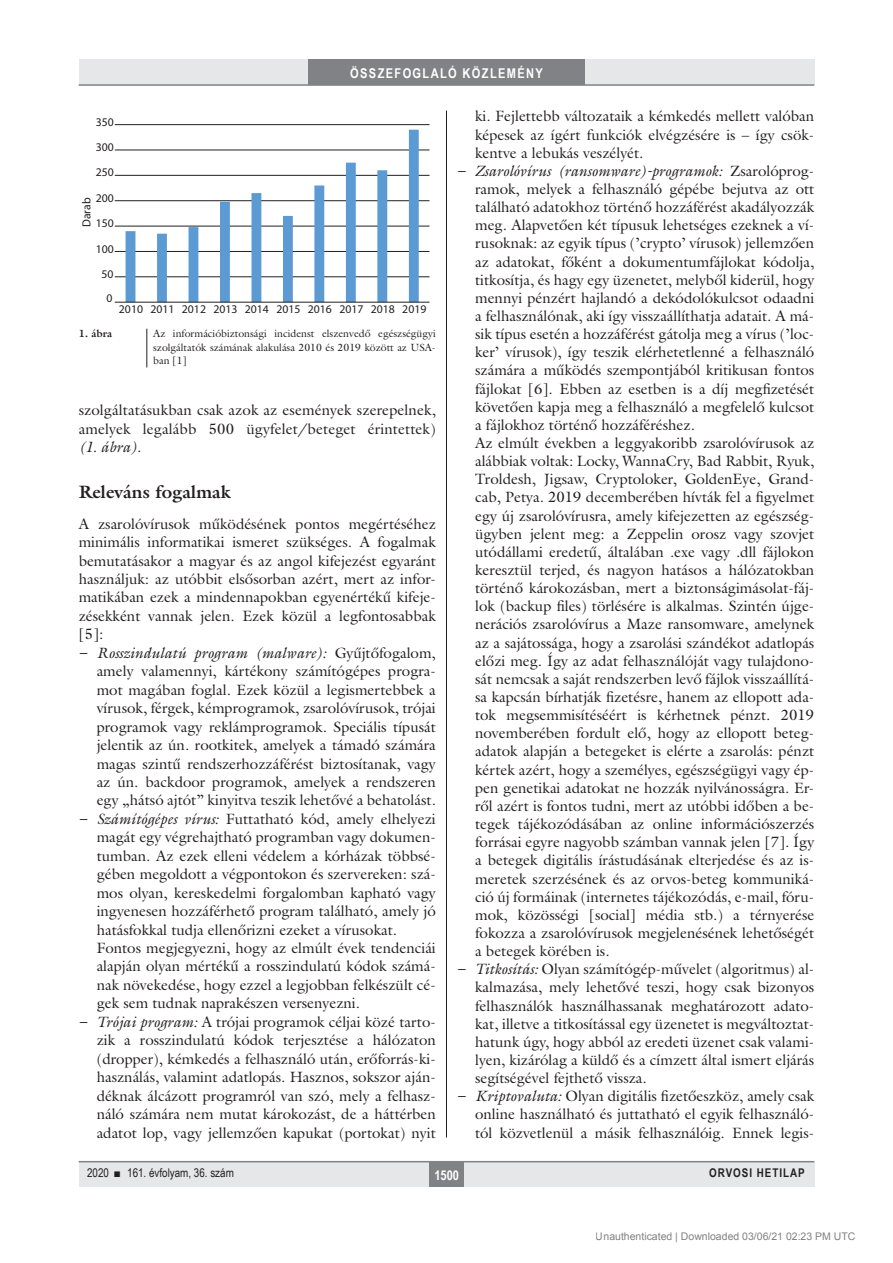
<style>
.page{position:relative;width:893px;height:1263px;background:#fff}
.page>*{position:absolute;margin:0;border:0;box-sizing:border-box;transform-origin:0 0}
.alcimbold{font:700 18px "Galliard Reg";color:#231f20}
.Body_tompa{font:15px/18.1px "Galliard Reg";color:#231f20;text-align:justify}
.body-s{font:15px/18.5px "Galliard Reg";letter-spacing:.005em;color:#231f20;text-align:justify}
.rovatcim_jo{font:700 13.5px "Arial Narrow";letter-spacing:.1em;color:#fff}
.oldalszam{font:700 13.5px "Arial Narrow";color:#fff}
.pagina{font:12px "Arial Narrow";color:#231f20}
.pagina-2{font:700 12px "Arial Narrow";letter-spacing:.08em;color:#231f20}
.t1{font:11.7px "Myriad Pro";color:#231f20}
.kepalairas2{font:10.5px/13.5px "Galliard Reg";color:#231f20;text-align:justify}
.t2{font:10.5px "Arial";color:rgb(0 0 0/.5)}
.kepalairas1{font:700 10.5px "Galliard Reg";color:#231f20}
.s1{font-style:italic}
</style>
<div class="page">
<div style="left:79px;top:1161px;width:735px;height:25px;background:#e6e7e9"></div>
<hr style="left:79px;top:1161px;width:735px;height:1px;background:#808285">
<div style="left:430px;top:1161px;width:34px;height:25px;background:#808285"></div>
<div style="left:79px;top:60px;width:735px;height:25px;background:#e6e7e9"></div>
<div style="left:308px;top:60px;width:277px;height:25px;background:#808285"></div>
<hr style="left:79px;top:84px;width:735px;height:2px;background:#808285">
<hr style="left:446px;top:111px;width:1px;height:1026px;background:#231f20">
<hr style="left:115px;top:277px;width:314px;height:1px;background:#231f20">
<hr style="left:115px;top:251px;width:314px;height:1px;background:#231f20">
<hr style="left:115px;top:226px;width:314px;height:1px;background:#231f20">
<hr style="left:115px;top:200px;width:314px;height:1px;background:#231f20">
<hr style="left:115px;top:175px;width:314px;height:1px;background:#231f20">
<hr style="left:115px;top:150px;width:314px;height:1px;background:#231f20">
<hr style="left:115px;top:124px;width:314px;height:1px;background:#231f20">
<svg style="left:126px;top:130px;width:293px;height:172px"></svg>
<hr style="left:115px;top:302px;width:314px;height:1px;background:#231f20">
<hr style="left:146px;top:329px;width:1px;height:38px;background:#231f20">
<p class="rovatcim_jo" style="left:350px;top:63px;width:194px">ÖSSZEFOGLALÓ KÖZLEMÉNY</p>
<p class="t1" style="left:96px;top:115px;width:20px">350</p>
<p class="t1" style="left:96px;top:140px;width:20px">300</p>
<p class="t1" style="left:96px;top:165px;width:20px">250</p>
<p class="t1" style="left:96px;top:191px;width:20px">200</p>
<p class="t1" style="left:79px;top:227px;width:31px;rotate:-90deg">Darab</p>
<p class="t1" style="left:96px;top:216px;width:20px">150</p>
<p class="t1" style="left:96px;top:241px;width:20px">100</p>
<p class="t1" style="left:102px;top:267px;width:14px">50</p>
<p class="t1" style="left:107px;top:291px;width:8px">0</p>
<p class="t1" style="left:119px;top:302px;width:309px">2010 2011 2012 2013 2014 2015 2016 2017 2018 2019</p>
<p class="kepalairas1" style="left:79px;top:327px;width:35px">1. ábra</p>
<p class="kepalairas2" style="left:153px;top:327px;width:284px">Az információbiztonsági incidenst elszenvedő egészségügyi szolgáltatók számának alakulása 2010 és 2019 között az USA&shy;ban [1]</p>
<p class="body-s" style="left:79px;top:401px;width:359px">szolgáltatásukban csak azok az események szerepelnek, amelyek legalább 500 ügyfelet/beteget érintettek) <span class="s1">(1. ábra)</span>.</p>
<p class="alcimbold" style="left:79px;top:480px;width:154px">Releváns fogalmak</p>
<p class="Body_tompa" style="left:79px;top:514px;width:359px">A zsarolóvírusok működésének pontos megértéséhez minimális informatikai ismeret szükséges. A fogalmak bemutatásakor a magyar és az angol kifejezést egyaránt használjuk: az utóbbit elsősorban azért, mert az infor&shy;matikában ezek a mindennapokban egyenértékű kifeje&shy;zésekként vannak jelen. Ezek közül a legfontosabbak [5]:</p>
<p class="Body_tompa" style="left:97px;top:643px;width:341px;text-indent:-18px"><span class="s1">– Rosszindulatú program (malware):</span> Gyűjtőfogalom, amely valamennyi, kártékony számítógépes progra&shy;mot magában foglal. Ezek közül a legismertebbek a vírusok, férgek, kémprogramok, zsarolóvírusok, trójai programok vagy reklámprogramok. Speciális típusát jelentik az ún. rootkitek, amelyek a támadó számára magas szintű rendszerhozzáférést biztosítanak, vagy az ún. backdoor programok, amelyek a rendszeren egy „hátsó ajtót” kinyitva teszik lehetővé a behatolást.</p>
<p class="Body_tompa" style="left:97px;top:809px;width:341px;text-align:left;text-indent:-18px"><span class="s1">– Számítógépes vírus:</span> Futtatható kód, amely elhelyezi magát egy végrehajtható programban vagy dokumen&shy;tumban. Az ezek elleni védelem a kórházak többsé&shy;gében megoldott a végpontokon és szervereken: szá&shy;mos olyan, kereskedelmi forgalomban kapható vagy ingyenesen hozzáférhető program található, amely jó hatásfokkal tudja ellenőrizni ezeket a vírusokat.</p>
<p class="Body_tompa" style="left:97px;top:938px;width:341px">Fontos megjegyezni, hogy az elmúlt évek tendenciái alapján olyan mértékű a rosszindulatú kódok számá&shy;nak növekedése, hogy ezzel a legjobban felkészült cé&shy;gek sem tudnak naprakészen versenyezni.</p>
<p class="Body_tompa" style="left:97px;top:1012px;width:341px;text-align:left;text-indent:-18px"><span class="s1">– Trójai program:</span> A trójai programok céljai közé tarto&shy;zik a rosszindulatú kódok terjesztése a hálózaton (dropper), kémkedés a felhasználó után, erőforrás-ki&shy;használás, valamint adatlopás. Hasznos, sokszor aján&shy;déknak álcázott programról van szó, mely a felhasz&shy;náló számára nem mutat károkozást, de a háttérben adatot lop, vagy jellemzően kapukat (portokat) nyit</p>
<p class="Body_tompa" style="left:475px;top:107px;width:341px">ki. Fejlettebb változataik a kémkedés mellett valóban képesek az ígért funkciók elvégzésére is – így csök&shy;kentve a lebukás veszélyét.</p>
<p class="Body_tompa" style="left:475px;top:161px;width:341px;text-indent:-18px"><span class="s1">– Zsarolóvírus (ransomware)-programok:</span> Zsarolóprog&shy;ramok, melyek a felhasználó gépébe bejutva az ott található adatokhoz történő hozzáférést akadályozzák meg. Alapvetően két típusuk lehetséges ezeknek a ví&shy;rusoknak: az egyik típus (’crypto’ vírusok) jellemzően az adatokat, főként a dokumentumfájlokat kódolja, titkosítja, és hagy egy üzenetet, melyből kiderül, hogy mennyi pénzért hajlandó a dekódolókulcsot odaadni a felhasználónak, aki így visszaállíthatja adatait. A má&shy;sik típus esetén a hozzáférést gátolja meg a vírus (’loc&shy;ker’ vírusok), így teszik elérhetetlenné a felhasználó számára a működés szempontjából kritikusan fontos fájlokat [6]. Ebben az esetben is a díj megfizetését követően kapja meg a felhasználó a megfelelő kulcsot a fájlokhoz történő hozzáféréshez.</p>
<p class="Body_tompa" style="left:475px;top:434px;width:341px">Az elmúlt években a leggyakoribb zsarolóvírusok az alábbiak voltak: Locky, WannaCry, Bad Rabbit, Ryuk, Troldesh, Jigsaw, Cryptoloker, GoldenEye, Grand&shy;cab, Petya. 2019 decemberében hívták fel a figyelmet egy új zsarolóvírusra, amely kifejezetten az egészség&shy;ügyben jelent meg: a Zeppelin orosz vagy szovjet utódállami eredetű, általában .exe vagy .dll fájlokon keresztül terjed, és nagyon hatásos a hálózatokban történő károkozásban, mert a biztonságimásolat-fáj&shy;lok (backup files) törlésére is alkalmas. Szintén újge&shy;nerációs zsarolóvírus a Maze ransomware, amelynek az a sajátossága, hogy a zsarolási szándékot adatlopás előzi meg. Így az adat felhasználóját vagy tulajdono&shy;sát nemcsak a saját rendszerben levő fájlok visszaállítá&shy;sa kapcsán bírhatják fizetésre, hanem az ellopott ada&shy;tok megsemmisítéséért is kérhetnek pénzt. 2019 novemberében fordult elő, hogy az ellopott beteg&shy;adatok alapján a betegeket is elérte a zsarolás: pénzt kértek azért, hogy a személyes, egészségügyi vagy ép&shy;pen genetikai adatokat ne hozzák nyilvánosságra. Er&shy;ről azért is fontos tudni, mert az utóbbi időben a be&shy;tegek tájékozódásában az online információszerzés forrásai egyre nagyobb számban vannak jelen [7]. Így a betegek digitális írástudásának elterjedése és az is&shy;meretek szerzésének és az orvos-beteg kommuniká&shy;ció új formáinak (internetes tájékozódás, e-mail, fóru&shy;mok, közösségi [social] média stb.) a térnyerése fokozza a zsarolóvírusok megjelenésének lehetőségét a betegek körében is.</p>
<p class="Body_tompa" style="left:475px;top:960px;width:341px;text-indent:-18px"><span class="s1">– Titkosítás:</span> Olyan számítógép-művelet (algoritmus) al&shy;kalmazása, mely lehetővé teszi, hogy csak bizonyos felhasználók használhassanak meghatározott adato&shy;kat, illetve a titkosítással egy üzenetet is megváltoztat&shy;hatunk úgy, hogy abból az eredeti üzenet csak valami&shy;lyen, kizárólag a küldő és a címzett által ismert eljárás segítségével fejthető vissza.</p>
<p class="Body_tompa" style="left:475px;top:1087px;width:341px;text-indent:-18px"><span class="s1">– Kriptovaluta:</span> Olyan digitális fizetőeszköz, amely csak online használható és juttatható el egyik felhasználó&shy;tól közvetlenül a másik felhasználóig. Ennek legis-</p>
<p class="pagina" style="left:87px;top:1164px;width:148px">2020 ■ 161. évfolyam, 36. szám</p>
<p class="oldalszam" style="left:434px;top:1165px;width:26px">1500</p>
<p class="pagina-2" style="left:709px;top:1164px;width:97px">ORVOSI HETILAP</p>
<p class="t2" style="left:596px;top:1231px;width:261px">Unauthenticated | Downloaded 03/06/21 02:23 PM UTC</p>
</div>
